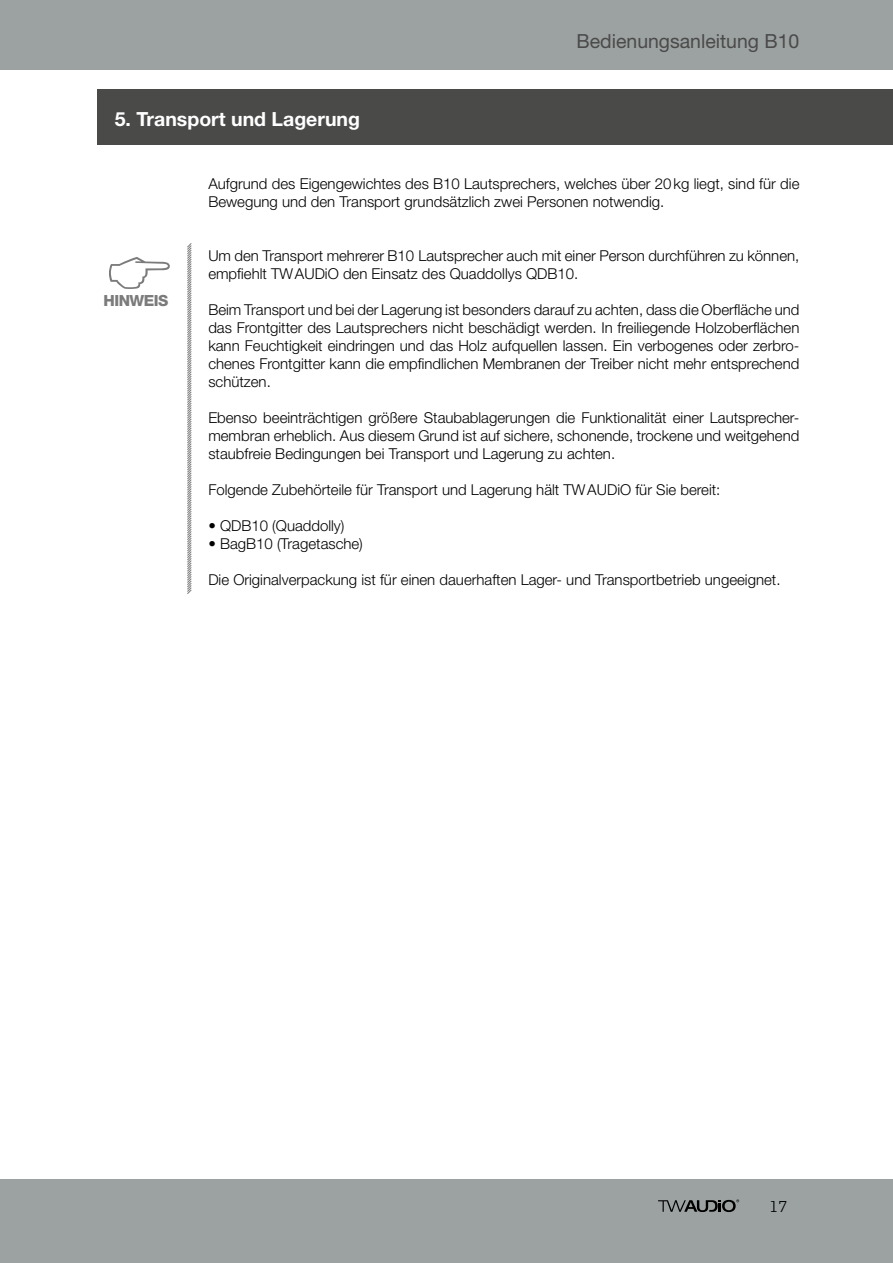
<style>
.page{position:relative;width:893px;height:1263px;background:#fff}
.page>*{position:absolute;margin:0;border:0;box-sizing:border-box;transform-origin:0 0}
.t1{font:19.5px "Helvetica Neue LT Std";color:#4a4a49}
.t2{font:700 19.5px "Helvetica Neue LT Std";color:#fff}
.t3{font:300 16.5px "Lexia";color:#000}
.t4{font:800 15.3px "Helvetica Neue LT Std";letter-spacing:-.035em;color:#7c7b7b}
.t5{font:300 15px/18px "Helvetica Neue LT Std";color:#000}
</style>
<div class="page">
<div style="left:0;top:0;width:893px;height:69px;background:#9ca1a2"></div>
<div style="left:0;top:1179px;width:893px;height:84px;background:#9ca1a2"></div>
<svg style="left:658px;top:1199px;width:81px;height:13px"></svg>
<svg style="left:109px;top:257px;width:61px;height:32px"></svg>
<svg style="left:187px;top:243px;width:5px;height:351px;background:#bebebe"></svg>
<div style="left:98px;top:89px;width:795px;height:55px;background:#4a4a49"></div>
<h1 class="t2" style="left:115px;top:107px;width:247px">5. Transport und Lagerung</h1>
<h1 class="t1" style="left:576px;top:29px;width:224px">Bedienungsanleitung B10</h1>
<p class="t5" style="left:208px;top:174px;width:593px">Aufgrund des Eigengewichtes des B10 Lautsprechers, welches über 20kg liegt, sind für die<br>Bewegung und den Transport grundsätzlich zwei Personen notwendig.</p>
<p class="t4" style="left:104px;top:291px;width:66px">HINWEIS</p>
<p class="t5" style="left:208px;top:246px;width:592px">Um den Transport mehrerer B10 Lautsprecher auch mit einer Person durchführen zu können, empfiehlt TWAUDiO den Einsatz des Quaddollys QDB10.</p>
<p class="t5" style="left:208px;top:300px;width:593px;text-align:justify">Beim Transport und bei der Lagerung ist besonders darauf zu achten, dass die Oberfläche und das Frontgitter des Lautsprechers nicht beschädigt werden. In freiliegende Holzoberflächen kann Feuchtigkeit eindringen und das Holz aufquellen lassen. Ein verbogenes oder zerbro&shy;chenes Frontgitter kann die empfindlichen Membranen der Treiber nicht mehr entsprechend schützen.</p>
<p class="t5" style="left:208px;top:408px;width:592px;text-align:justify">Ebenso beeinträchtigen größere Staubablagerungen die Funktionalität einer Lautsprecher&shy;membran erheblich. Aus diesem Grund ist auf sichere, schonende, trockene und weitgehend staubfreie Bedingungen bei Transport und Lagerung zu achten.</p>
<p class="t5" style="left:208px;top:480px;width:514px">Folgende Zubehörteile für Transport und Lagerung hält TWAUDiO für Sie bereit:</p>
<p class="t5" style="left:208px;top:516px;width:138px">• QDB10 (Quaddolly)</p>
<p class="t5" style="left:208px;top:534px;width:156px">• BagB10 (Tragetasche)</p>
<p class="t5" style="left:208px;top:570px;width:574px">Die Originalverpackung ist für einen dauerhaften Lager- und Transportbetrieb ungeeignet.</p>
<p class="t3" style="left:769px;top:1195px;width:19px">17</p>
</div>
